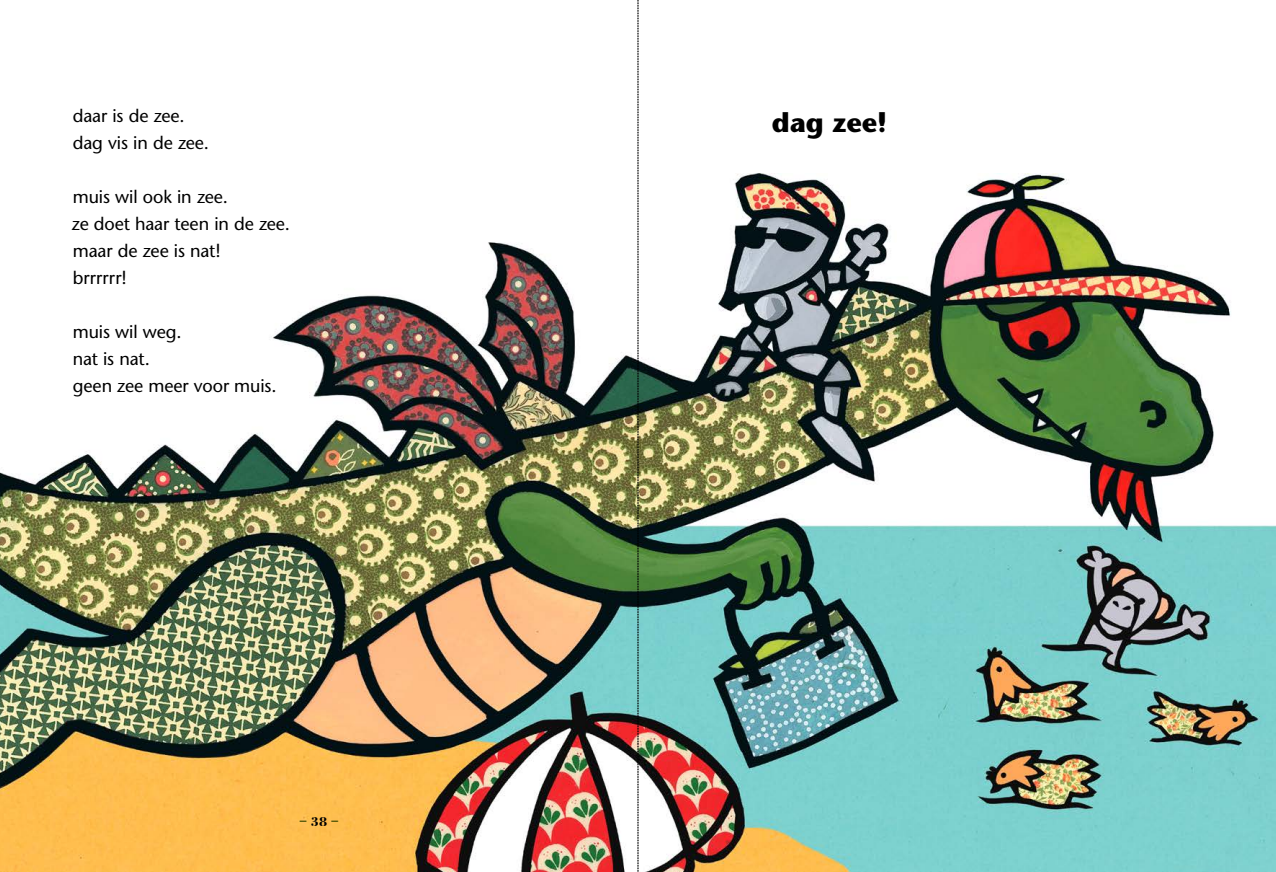
<style>
.page{position:relative;width:1276px;height:872px;background:#fff}
.page>*{position:absolute;margin:0;border:0;box-sizing:border-box;transform-origin:0 0}
.t1{font:700 27px "Stone Sans Std";color:#000}
.t2{font:500 18px/27px "Stone Sans Std";letter-spacing:-.005em;color:#000}
.t3{font:700 13.5px "Bodoni Std";color:#5c7b24}
.s1{color:#000}
</style>
<div class="page">
<img style="left:0;top:174px;width:1276px;height:698px">
<svg style="left:637px;top:0;width:2px;height:872px;background:#6f776f"></svg>
<p class="t2" style="left:73px;top:102px;width:138px">daar is de zee. dag vis in de zee.</p>
<p class="t2" style="left:72px;top:183px;width:219px">muis wil ook in zee.<br>ze doet haar teen in de zee. maar de zee is nat!<br>brrrrrr!</p>
<p class="t2" style="left:73px;top:318px;width:205px">muis wil weg.<br>nat is nat.<br>geen zee meer voor muis.</p>
<p class="t3" style="left:300px;top:811px;width:40px">– <span class="s1">38</span> –</p>
<h1 class="t1" style="left:772px;top:106px;width:117px">dag zee!</h1>
</div>
